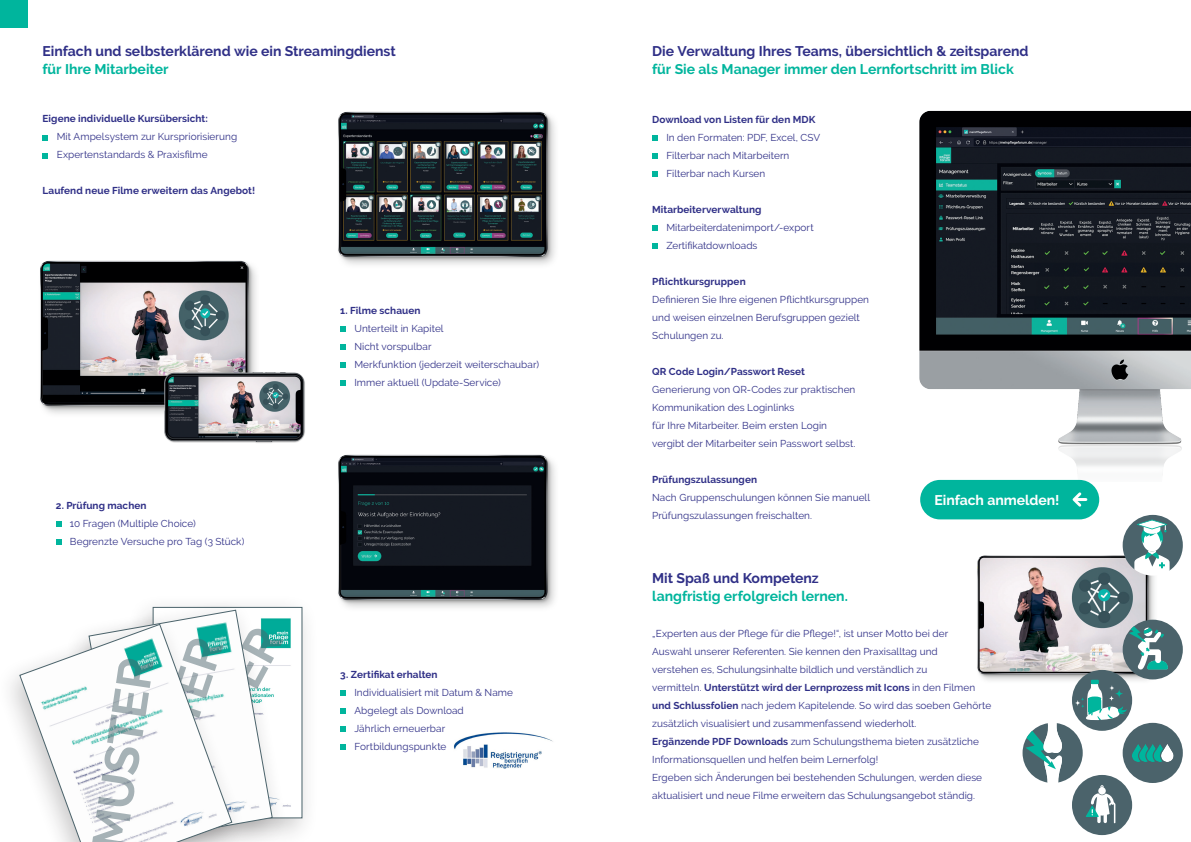
<style>
.page{position:relative;width:1191px;height:842px;background:#fff}
.page>*{position:absolute;margin:0;border:0;box-sizing:border-box;transform-origin:0 0}
.t1{font:700 14px/18px "Raleway";color:#00b59d}
.t2{font:700 14px "Raleway";color:#303087}
.t3{font:700 14px "Raleway";letter-spacing:-.005em;color:#fff}
.t4{font:10px/18px "Raleway";letter-spacing:.005em;color:#303087}
.t5{font:700 10px "Raleway";letter-spacing:.005em;color:#303087}
.s1{font-weight:700}
.s2{color:#303087}
</style>
<div class="page">
<div style="left:0;top:0;width:28px;height:28px;background:#00b59d"></div>
<img style="left:40px;top:260px;width:84px;height:154px">
<img style="left:124px;top:260px;width:181px;height:183px">
<img style="left:919px;top:110px;width:272px;height:371px">
<img style="left:952px;top:477px;width:221px;height:204px">
<img style="left:338px;top:111px;width:217px;height:154px">
<img style="left:338px;top:454px;width:217px;height:154px">
<svg style="left:43px;top:135px;width:5px;height:5px"></svg>
<svg style="left:43px;top:153px;width:5px;height:5px"></svg>
<svg style="left:340px;top:326px;width:6px;height:6px"></svg>
<svg style="left:340px;top:344px;width:6px;height:6px"></svg>
<svg style="left:340px;top:362px;width:6px;height:6px"></svg>
<svg style="left:340px;top:380px;width:6px;height:6px"></svg>
<svg style="left:56px;top:521px;width:5px;height:6px"></svg>
<svg style="left:56px;top:539px;width:5px;height:6px"></svg>
<svg style="left:340px;top:690px;width:6px;height:6px"></svg>
<svg style="left:340px;top:708px;width:6px;height:6px"></svg>
<svg style="left:340px;top:726px;width:6px;height:6px"></svg>
<svg style="left:340px;top:744px;width:6px;height:6px"></svg>
<svg style="left:652px;top:135px;width:6px;height:6px"></svg>
<svg style="left:652px;top:153px;width:6px;height:6px"></svg>
<svg style="left:652px;top:171px;width:6px;height:6px"></svg>
<svg style="left:652px;top:225px;width:6px;height:6px"></svg>
<svg style="left:652px;top:243px;width:6px;height:6px"></svg>
<img style="left:454px;top:732px;width:99px;height:37px">
<div style="left:921px;top:481px;width:177px;height:37px;background:#00b59d;border-radius:19px"></div>
<div style="left:920px;top:480px;width:179px;height:39px;border:2px solid #00b59d;border-radius:19px"></div>
<svg style="left:1072px;top:492px;width:15px;height:15px"></svg>
<div style="left:126px;top:593px;width:193px;height:249px;background:#231f20;opacity:.25"></div>
<img style="left:288px;top:609px;width:12px;height:207px">
<div style="left:63px;top:598px;width:225px;height:244px;background:#231f20;opacity:.25"></div>
<svg style="left:89px;top:610px;width:183px;height:19px"></svg>
<div style="left:0;top:613px;width:247px;height:229px;background:#231f20;opacity:.25"></div>
<svg style="left:19px;top:624px;width:213px;height:218px"></svg>
<svg style="left:92px;top:629px;width:192px;height:213px"></svg>
<div style="left:1072px;top:670px;width:60px;height:61px;background:#4b636b;border-radius:50%"></div>
<svg style="left:1122px;top:515px;width:60px;height:61px"></svg>
<div style="left:1122px;top:620px;width:60px;height:59px;background:#4b636b;border-radius:50%"></div>
<svg style="left:1129px;top:626px;width:38px;height:44px"></svg>
<div style="left:1122px;top:723px;width:60px;height:60px;background:#4b636b;border-radius:50%"></div>
<div style="left:1072px;top:775px;width:60px;height:60px;background:#4b636b;border-radius:50%"></div>
<svg style="left:1022px;top:680px;width:153px;height:143px"></svg>
<p class="t2" style="left:43px;top:43px;width:355px">Einfach und selbsterklärend wie ein Streamingdienst</p>
<p class="t1" style="left:43px;top:60px;width:127px">für Ihre Mitarbeiter</p>
<p class="t5" style="left:43px;top:113px;width:167px">Eigene individuelle Kursübersicht:</p>
<p class="t4" style="left:57px;top:128px;width:182px">Mit Ampelsystem zur Kurspriorisierung</p>
<p class="t4" style="left:57px;top:146px;width:152px">Expertenstandards &amp; Praxisfilme</p>
<p class="t5" style="left:43px;top:185px;width:214px">Laufend neue Filme erweitern das Angebot!</p>
<p class="t5" style="left:56px;top:500px;width:92px">2. Prüfung machen</p>
<p class="t4" style="left:70px;top:514px;width:127px">10 Fragen (Multiple Choice)</p>
<p class="t4" style="left:70px;top:532px;width:176px">Begrenzte Versuche pro Tag (3 Stück)</p>
<p class="t5" style="left:340px;top:304px;width:82px">1. Filme schauen</p>
<p class="t4" style="left:354px;top:319px;width:91px">Unterteilt in Kapitel</p>
<p class="t4" style="left:354px;top:337px;width:79px">Nicht vorspulbar</p>
<p class="t4" style="left:354px;top:355px;width:186px">Merkfunktion (jederzeit weiterschaubar)</p>
<p class="t4" style="left:354px;top:373px;width:148px">Immer aktuell (Update-Service)</p>
<p class="t5" style="left:340px;top:669px;width:99px">3. Zertifikat erhalten</p>
<p class="t4" style="left:354px;top:683px;width:160px">Individualisiert mit Datum &amp; Name</p>
<p class="t4" style="left:354px;top:701px;width:111px">Abgelegt als Download</p>
<p class="t4" style="left:354px;top:719px;width:92px">Jährlich erneuerbar</p>
<p class="t4" style="left:354px;top:737px;width:93px">Fortbildungspunkte</p>
<p class="t2" style="left:652px;top:43px;width:378px">Die Verwaltung Ihres Teams, übersichtlich &amp; zeitsparend</p>
<p class="t1" style="left:652px;top:60px;width:363px">für Sie als Manager immer den Lernfortschritt im Blick</p>
<p class="t4" style="left:666px;top:110px;width:155px;text-indent:-14px"><span class="s1">Download von Listen für den MDK<br></span>In den Formaten: PDF, Excel, CSV</p>
<p class="t4" style="left:666px;top:146px;width:124px">Filterbar nach Mitarbeitern</p>
<p class="t4" style="left:666px;top:164px;width:100px">Filterbar nach Kursen</p>
<p class="t5" style="left:652px;top:204px;width:111px">Mitarbeiterverwaltung</p>
<p class="t4" style="left:666px;top:218px;width:149px">Mitarbeiterdatenimport/-export<br>Zertifikatdownloads</p>
<p class="t5" style="left:652px;top:276px;width:95px">Pflichtkursgruppen</p>
<p class="t4" style="left:652px;top:290px;width:218px">Definieren Sie Ihre eigenen Pflichtkursgruppen</p>
<p class="t4" style="left:652px;top:308px;width:209px">und weisen einzelnen Berufsgruppen gezielt<br>Schulungen zu.</p>
<p class="t5" style="left:652px;top:366px;width:154px">QR Code Login/Passwort Reset</p>
<p class="t4" style="left:652px;top:380px;width:205px">Generierung von QR-Codes zur praktischen</p>
<p class="t4" style="left:652px;top:398px;width:144px">Kommunikation des Loginlinks</p>
<p class="t4" style="left:652px;top:416px;width:176px">für Ihre Mitarbeiter. Beim ersten Login</p>
<p class="t4" style="left:652px;top:434px;width:205px">vergibt der Mitarbeiter sein Passwort selbst.</p>
<p class="t5" style="left:652px;top:474px;width:106px">Prüfungszulassungen</p>
<p class="t4" style="left:652px;top:488px;width:219px">Nach Gruppenschulungen können Sie manuell</p>
<p class="t4" style="left:652px;top:506px;width:161px">Prüfungszulassungen freischalten.</p>
<p class="t3" style="left:934px;top:492px;width:127px">Einfach anmelden!</p>
<p class="t1" style="left:652px;top:569px;width:197px"><span class="s2">Mit Spaß und Kompetenz </span>langfristig erfolgreich lernen.</p>
<p class="t4" style="left:652px;top:625px;width:297px">„Experten aus der Pflege für die Pflege!“, ist unser Motto bei der<br>Auswahl unserer Referenten. Sie kennen den Praxisalltag und verstehen es, Schulungsinhalte bildlich und verständlich zu</p>
<p class="t4" style="left:652px;top:679px;width:340px">vermitteln. <span class="s1">Unterstützt wird der Lernprozess mit Icons</span> in den Filmen <span class="s1">und Schlussfolien</span> nach jedem Kapitelende. So wird das soeben Gehörte zusätzlich visualisiert und zusammenfassend wiederholt.<br><span class="s1">Ergänzende PDF Downloads</span> zum Schulungsthema bieten zusätzliche Informationsquellen und helfen beim Lernerfolg!</p>
<p class="t4" style="left:652px;top:769px;width:331px">Ergeben sich Änderungen bei bestehenden Schulungen, werden diese</p>
<p class="t4" style="left:652px;top:787px;width:324px">aktualisiert und neue Filme erweitern das Schulungsangebot ständig.</p>
</div>
